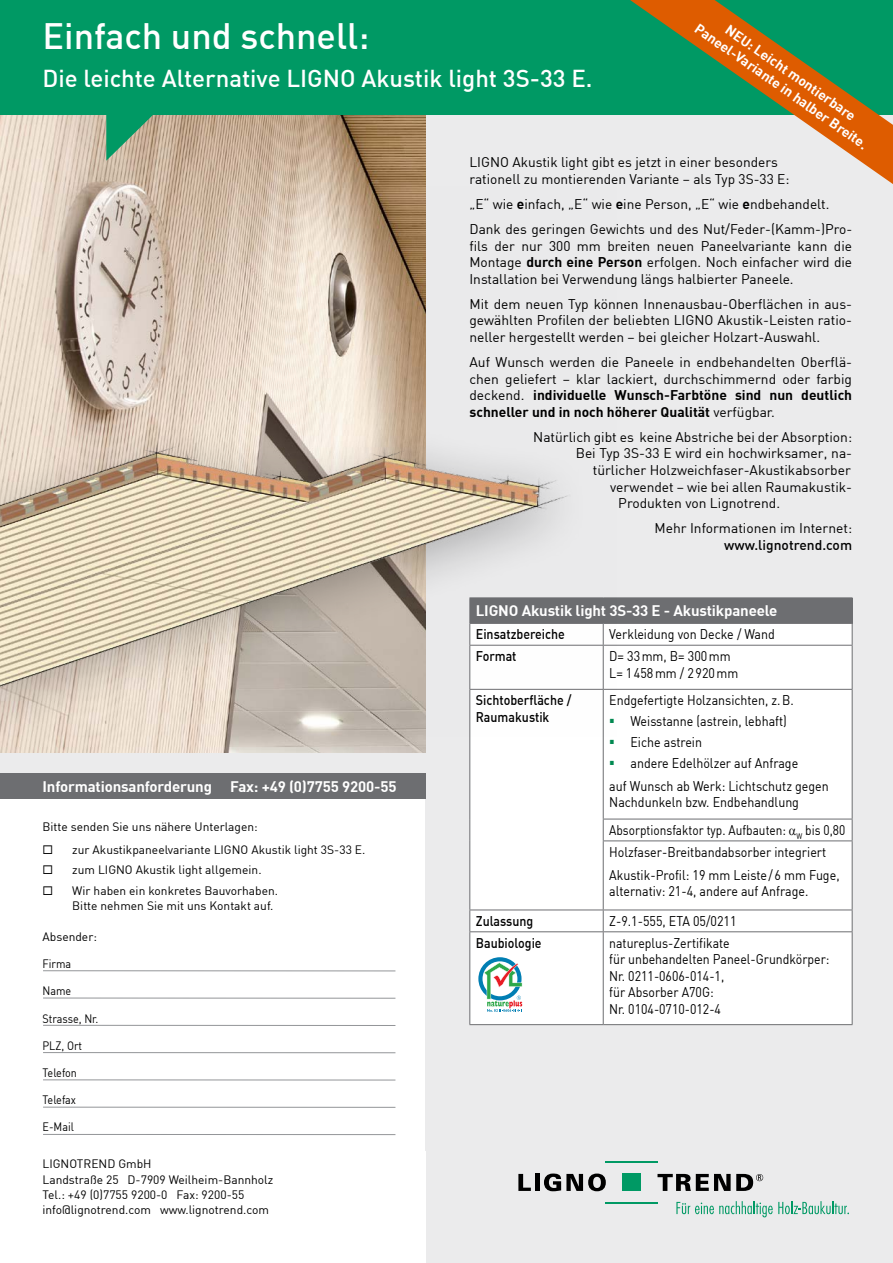
<style>
.page{position:relative;width:893px;height:1263px;background:#fff}
.page>*{position:absolute;margin:0;border:0;box-sizing:border-box;transform-origin:0 0}
.t1{font:500 36px "DIN";color:#fff}
.t2{font:500 24px "DIN";color:#fff}
.t3{font:700 15px "DIN";letter-spacing:-.01em;color:#fff}
.t4{font:13.8px/16.6px "DIN";color:#000;text-align:justify}
.t5{font:13.8px/20.9px "DIN";color:#000;scale:.9 1}
.t6{font:13.8px/22.4px "DIN";color:#000;scale:.86 1}
.t7{font:13.8px/16.6px "DIN";color:#000;scale:.89 1}
.t8{font:500 13.8px/16.6px "DIN";color:#000;scale:.9 1}
.t9{font:700 13.8px "DIN";color:#fff}
.t10{font:500 13.8px "DIN";color:#000}
.t11{font:12px/15.3px "DIN";color:#000}
.t12{font:12px "DIN";color:#000;scale:.9 1}
.s1{font-weight:700}
</style>
<div class="page">
<div style="left:0;top:115px;width:893px;height:1148px;background:#ebebec"></div>
<div style="left:470px;top:598px;width:382px;height:25px;background:#6d6e71"></div>
<div style="left:470px;top:624px;width:382px;height:400px;background:#fff"></div>
<hr style="left:603px;top:597px;width:249px;height:1px;background:#6d6e71">
<svg style="left:852px;top:598px;width:1px;height:47px"></svg>
<hr style="left:603px;top:645px;width:249px;height:1px;background:#6d6e71">
<hr style="left:852px;top:646px;width:1px;height:43px;background:#6d6e71">
<hr style="left:469px;top:690px;width:1px;height:129px;background:#6d6e71">
<hr style="left:603px;top:689px;width:249px;height:1px;background:#6d6e71">
<hr style="left:603px;top:690px;width:1px;height:129px;background:#6d6e71">
<hr style="left:852px;top:690px;width:1px;height:129px;background:#6d6e71">
<svg style="left:469px;top:819px;width:1px;height:22px"></svg>
<hr style="left:603px;top:819px;width:249px;height:1px;background:#6d6e71">
<svg style="left:603px;top:819px;width:1px;height:21px"></svg>
<svg style="left:852px;top:819px;width:1px;height:21px"></svg>
<hr style="left:469px;top:841px;width:1px;height:68px;background:#6d6e71">
<hr style="left:603px;top:840px;width:249px;height:1px;background:#6d6e71">
<hr style="left:603px;top:841px;width:1px;height:68px;background:#6d6e71">
<hr style="left:852px;top:841px;width:1px;height:68px;background:#6d6e71">
<hr style="left:469px;top:909px;width:134px;height:1px;background:#6d6e71">
<svg style="left:469px;top:910px;width:1px;height:21px"></svg>
<hr style="left:603px;top:909px;width:249px;height:1px;background:#6d6e71">
<svg style="left:603px;top:910px;width:1px;height:21px"></svg>
<svg style="left:852px;top:910px;width:1px;height:21px"></svg>
<hr style="left:469px;top:931px;width:134px;height:1px;background:#6d6e71">
<hr style="left:469px;top:932px;width:1px;height:92px;background:#6d6e71">
<hr style="left:603px;top:931px;width:249px;height:1px;background:#6d6e71">
<hr style="left:603px;top:932px;width:1px;height:92px;background:#6d6e71">
<hr style="left:852px;top:932px;width:1px;height:92px;background:#6d6e71">
<hr style="left:469px;top:1024px;width:134px;height:1px;background:#6d6e71">
<hr style="left:603px;top:1024px;width:249px;height:1px;background:#6d6e71">
<hr style="left:603px;top:623px;width:249px;height:1px;background:#6d6e71">
<svg style="left:478px;top:957px;width:44px;height:55px;background:#accac9"></svg>
<div style="left:0;top:796px;width:425px;height:467px;background:#fff"></div>
<hr style="left:43px;top:970px;width:352px;height:1px;background:#939598">
<hr style="left:43px;top:1134px;width:352px;height:1px;background:#939598">
<hr style="left:43px;top:1107px;width:352px;height:1px;background:#939598">
<hr style="left:43px;top:1079px;width:352px;height:1px;background:#939598">
<hr style="left:43px;top:1052px;width:352px;height:1px;background:#939598">
<hr style="left:43px;top:1025px;width:352px;height:1px;background:#939598">
<hr style="left:43px;top:998px;width:352px;height:1px;background:#939598">
<img style="left:0;top:115px;width:425px;height:638px">
<div style="left:0;top:416px;width:597px;height:330px;background:#000;opacity:.25"></div>
<img style="left:0;top:186px;width:617px;height:550px">
<div style="left:0;top:0;width:893px;height:115px;background:#009964"></div>
<svg style="left:595px;top:0;width:298px;height:223px"></svg>
<svg style="left:106px;top:115px;width:47px;height:46px;background:#64a37e"></svg>
<svg style="left:518px;top:1174px;width:13px;height:17px"></svg>
<div style="left:535px;top:1174px;width:5px;height:17px;background:#000"></div>
<svg style="left:544px;top:1173px;width:62px;height:18px"></svg>
<hr style="left:605px;top:1161px;width:53px;height:2px;background:#009964">
<hr style="left:605px;top:1202px;width:53px;height:2px;background:#009964">
<div style="left:622px;top:1173px;width:18px;height:18px;background:#009964"></div>
<svg style="left:657px;top:1174px;width:106px;height:17px"></svg>
<svg style="left:676px;top:1201px;width:173px;height:16px"></svg>
<div style="left:0;top:774px;width:425px;height:25px;background:#6d6e71"></div>
<svg style="left:610px;top:719px;width:4px;height:4px"></svg>
<svg style="left:610px;top:740px;width:4px;height:4px"></svg>
<svg style="left:610px;top:760px;width:4px;height:5px"></svg>
<svg style="left:789px;top:828px;width:7px;height:7px"></svg>
<h1 class="t1" style="left:43px;top:13px;width:328px">Einfach und schnell:</h1>
<h2 class="t2" style="left:43px;top:63px;width:552px">Die leichte Alternative LIGNO Akustik light 3S-33 E.</h2>
<p class="t9" style="left:701px;top:19px;width:209px;rotate:35deg">Paneel-Variante in halber Breite.</p>
<p class="t9" style="left:732px;top:21px;width:157px;rotate:35deg">NEU: Leicht montierbare</p>
<p class="t3" style="left:43px;top:776px;width:355px">Informationsanforderung Fax: +49 (0)7755 9200-55</p>
<p class="t11" style="left:72px;top:815px;width:295px;line-height:23px;text-indent:-30px">Bitte senden Sie uns nähere Unterlagen:<br>zur Akustikpaneelvariante LIGNO Akustik light 3S-33 E.</p>
<p class="t11" style="left:72px;top:859px;width:207px;line-height:20.9px">zum LIGNO Akustik light allgemein.<br>Wir haben ein konkretes Bauvorhaben.</p>
<p class="t11" style="left:72px;top:897px;width:203px">Bitte nehmen Sie mit uns Kontakt auf.</p>
<p class="t11" style="left:43px;top:929px;width:56px">Absender:</p>
<p class="t12" style="left:43px;top:956px;width:33px">Firma</p>
<p class="t12" style="left:43px;top:983px;width:34px">Name</p>
<p class="t12" style="left:43px;top:1011px;width:64px">Strasse, Nr.</p>
<p class="t12" style="left:43px;top:1038px;width:46px">PLZ, Ort</p>
<p class="t12" style="left:43px;top:1065px;width:40px">Telefon</p>
<p class="t12" style="left:43px;top:1092px;width:39px">Telefax</p>
<p class="t12" style="left:43px;top:1119px;width:37px">E-Mail</p>
<p class="t11" style="left:43px;top:1156px;width:232px">LIGNOTREND GmbH<br>Landstraße 25 D-7909 Weilheim-Bannholz Tel.: +49 (0)7755 9200-0 Fax: 9200-55 info@lignotrend.com www.lignotrend.com</p>
<p class="t4" style="left:469px;top:154px;width:322px">LIGNO Akustik light gibt es jetzt in einer besonders rationell zu montierenden Variante – als Typ 3S-33 E:</p>
<p class="t4" style="left:469px;top:191px;width:384px;line-height:25px">„E“ wie <span class="s1">e</span>infach, „E“ wie <span class="s1">e</span>ine Person, „E“ wie <span class="s1">e</span>ndbehandelt.<br>Dank des geringen Gewichts und des Nut/Feder-(Kamm-)Pro-</p>
<p class="t4" style="left:469px;top:237px;width:384px">fils der nur 300 mm breiten neuen Paneelvariante kann die Montage <span class="s1">durch eine Person</span> erfolgen. Noch einfacher wird die Installation bei Verwendung längs halbierter Paneele.</p>
<p class="t4" style="left:469px;top:295px;width:384px">Mit dem neuen Typ können Innenausbau-Oberflächen in aus&shy;gewählten Profilen der beliebten LIGNO Akustik-Leisten ratio&shy;neller hergestellt werden – bei gleicher Holzart-Auswahl.</p>
<p class="t4" style="left:469px;top:353px;width:384px">Auf Wunsch werden die Paneele in endbehandelten Oberflä&shy;chen geliefert – klar lackiert, durchschimmernd oder farbig deckend. <span class="s1">individuelle Wunsch-Farbtöne sind nun deutlich schneller und in noch höherer Qualität</span> verfügbar.</p>
<p class="t4" style="left:533px;top:428px;width:320px">Natürlich gibt es keine Abstriche bei der Absorption:</p>
<p class="t4" style="left:576px;top:445px;width:278px">Bei Typ 3S-33 E wird ein hochwirksamer, na-</p>
<p class="t4" style="left:593px;top:461px;width:260px">türlicher Holzweichfaser-Akustikabsorber</p>
<p class="t4" style="left:610px;top:478px;width:243px">verwendet – wie bei allen Raumakustik-</p>
<p class="t4" style="left:618px;top:495px;width:163px">Produkten von Lignotrend.</p>
<p class="t4" style="left:654px;top:520px;width:199px">Mehr Informationen im Internet:</p>
<p class="t10" style="left:724px;top:536px;width:129px">www.lignotrend.com</p>
<p class="t3" style="left:476px;top:601px;width:303px">LIGNO Akustik light 3S-33 E - Akustikpaneele</p>
<p class="t8" style="left:476px;top:625px;width:101px">Einsatzbereiche</p>
<p class="t5" style="left:609px;top:623px;width:186px">Verkleidung von Decke / Wand</p>
<p class="t8" style="left:476px;top:647px;width:47px">Format</p>
<p class="t5" style="left:609px;top:647px;width:145px;line-height:16.5px">D= 33mm, B= 300mm<br>L= 1458mm / 2920mm</p>
<p class="t8" style="left:476px;top:691px;width:108px">Sichtoberfläche /<br>Raumakustik</p>
<p class="t5" style="left:630px;top:689px;width:188px;text-indent:-21px">Endgefertigte Holzansichten, z.B.<br>Weisstanne (astrein, lebhaft)<br>Eiche astrein<br>andere Edelhölzer auf Anfrage</p>
<p class="t5" style="left:609px;top:777px;width:245px;line-height:16.6px">auf Wunsch ab Werk: Lichtschutz gegen<br>Nachdunkeln bzw. Endbehandlung</p>
<p class="t6" style="left:609px;top:818px;width:276px">Absorptionsfaktor typ. Aufbauten: <sub>W</sub> bis 0,80<br>Holzfaser-Breitbandabsorber integriert<br>Akustik-Profil: 19 mm Leiste/6 mm Fuge,</p>
<p class="t5" style="left:609px;top:881px;width:223px">alternativ: 21-4, andere auf Anfrage.</p>
<p class="t8" style="left:476px;top:912px;width:66px">Zulassung</p>
<p class="t5" style="left:609px;top:910px;width:143px">Z-9.1-555, ETA 05/0211</p>
<p class="t8" style="left:476px;top:934px;width:75px">Baubiologie</p>
<p class="t7" style="left:609px;top:934px;width:249px">natureplus-Zertifikate<br>für unbehandelten Paneel-Grundkörper:<br>Nr. 0211-0606-014-1,<br>für Absorber A70G:<br>Nr. 0104-0710-012-4</p>
</div>
